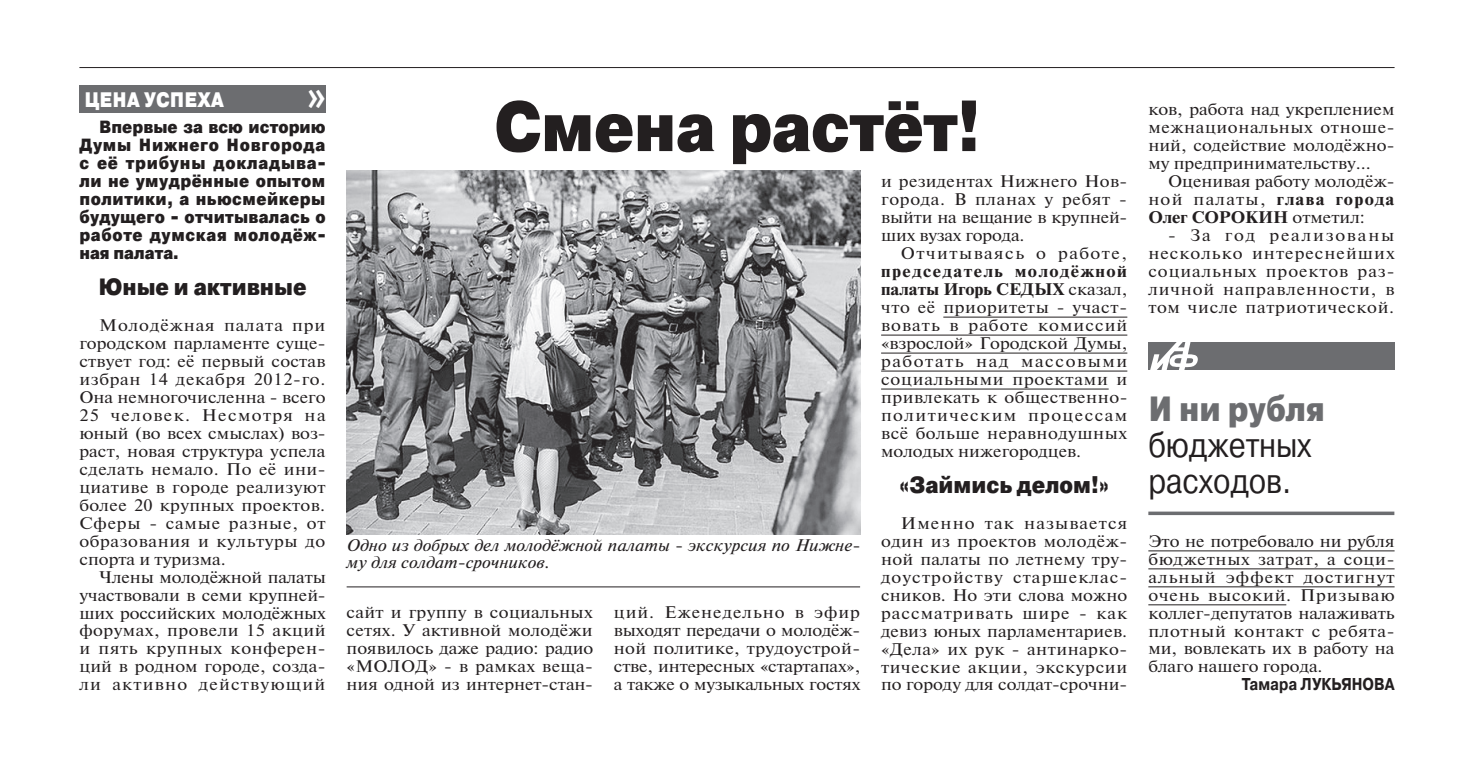
<style>
.page{position:relative;width:1474px;height:763px;background:#fff}
.page>*{position:absolute;margin:0;border:0;box-sizing:border-box;transform-origin:0 0}
.t1{font:900 70.52px "Pragmatica";letter-spacing:-.01em;color:#231f20;scale:.89 1}
.t2{font:700 36.75px "Officina Serif C";color:#fff;scale:.85 1}
.t3{font:35px/36.1px "Pragmatica";color:#231f20;scale:.85 1}
.t4{font:900 35px "Pragmatica";color:#6c6d70;scale:.85 1}
.t5{font:900 23.45px "Pragmatica";color:#231f20;scale:.89 1}
.t6{font:900 21px "Pragmatica";letter-spacing:.01em;color:#fff;scale:.85 1}
.t7{font:900 17.68px/18px "Pragmatica";letter-spacing:.015em;color:#231f20;text-align:justify;scale:.89 1}
.t8{font:700 17.15px "Pragmatica";color:#231f20;scale:.85 1}
.t9{font:16.8px/18px "Newton";letter-spacing:.005em;color:#231f20;text-align:justify;scale:1.09 1}
.t10{font:italic 16.8px/17.5px "Newton";color:#231f20;scale:1.09 1}
.t11{font:16.8px "Newton";letter-spacing:.08em;color:#231f20;scale:1.09 1}
.s1{font-weight:700}
</style>
<div class="page">
<hr style="left:79px;top:67px;width:1315px;height:1px;background:#231f20">
<hr style="left:943px;top:317px;width:184px;height:1px;background:#231f20">
<hr style="left:881px;top:335px;width:246px;height:1px;background:#231f20">
<hr style="left:881px;top:353px;width:246px;height:1px;background:#231f20">
<hr style="left:881px;top:371px;width:246px;height:1px;background:#231f20">
<hr style="left:881px;top:389px;width:227px;height:1px;background:#231f20">
<hr style="left:1148px;top:550px;width:246px;height:1px;background:#231f20">
<hr style="left:1148px;top:568px;width:246px;height:1px;background:#231f20">
<hr style="left:1148px;top:586px;width:246px;height:1px;background:#231f20">
<hr style="left:1148px;top:604px;width:138px;height:1px;background:#231f20">
<div style="left:79px;top:86px;width:246px;height:27px;background:#6c6d70"></div>
<hr style="left:1148px;top:512px;width:246px;height:3px;background:#6c6d70">
<div style="left:1148px;top:342px;width:246px;height:27px;background:#6c6d70"></div>
<svg style="left:1149px;top:342px;width:48px;height:28px"></svg>
<img style="left:346px;top:170px;width:514px;height:364px">
<hr style="left:346px;top:586px;width:514px;height:1px;background:#231f20">
<p class="t6" style="left:84px;top:86px;width:165px">ЦЕНА УСПЕХА</p>
<h2 class="t2" style="left:307px;top:75px;width:23px">»</h2>
<p class="t7" style="left:79px;top:118px;width:278px;text-indent:20px">Впервые за всю историю Думы Нижнего Новгорода с её трибуны докладыва&shy;ли не умудрённые опытом политики, а ньюсмейкеры будущего - отчитывалась о работе думская молодёж&shy;ная палата.</p>
<h3 class="t5" style="left:98px;top:272px;width:235px">Юные и активные</h3>
<p class="t9" style="left:79px;top:316px;width:227px;text-indent:20px">Молодёжная палата при городском парламенте суще&shy;ствует год: её первый состав избран 14 декабря 2012-го.<br>Она немногочисленна - всего 25 человек. Несмотря на юный (во всех смыслах) воз&shy;раст, новая структура успела сделать немало. По её ини&shy;циативе в городе реализуют более 20 крупных проектов.<br>Сферы - самые разные, от образования и культуры до спорта и туризма.</p>
<p class="t9" style="left:79px;top:567px;width:228px;text-indent:20px">Члены молодёжной палаты участвовали в семи крупней&shy;ших российских молодёжных форумах, провели 15 акций и пять крупных конферен&shy;ций в родном городе, созда&shy;ли активно действующий</p>
<h1 class="t1" style="left:494px;top:82px;width:548px">Смена растёт!</h1>
<p class="t10" style="left:346px;top:536px;width:472px">Одно из добрых дел молодёжной палаты - экскурсия по Нижне&shy;му для солдат-срочников.</p>
<p class="t9" style="left:346px;top:603px;width:228px">сайт и группу в социальных сетях. У активной молодёжи появилось даже радио: радио «МОЛОД» - в рамках веща&shy;ния одной из интернет-стан-</p>
<p class="t9" style="left:614px;top:603px;width:228px">ций. Еженедельно в эфир выходят передачи о молодёж&shy;ной политике, трудоустрой&shy;стве, интересных «стартапах», а также о музыкальных гостях</p>
<p class="t9" style="left:881px;top:172px;width:227px">и резидентах Нижнего Нов&shy;города. В планах у ребят - выйти на вещание в крупней&shy;ших вузах города.</p>
<p class="t11" style="left:901px;top:241px;width:209px">Отчитываясь о работе,</p>
<p class="t9" style="left:881px;top:262px;width:227px"><span class="s1">председатель молодёжной палаты Игорь СЕДЫХ</span> сказал, что её приоритеты - участ&shy;вовать в работе комиссий «взрослой» Городской Думы, работать над массовыми социальными проектами и привлекать к общественно&shy;политическим процессам всё больше неравнодушных молодых нижегородцев.</p>
<h3 class="t5" style="left:899px;top:470px;width:236px">«Займись делом!»</h3>
<p class="t9" style="left:881px;top:513px;width:227px;text-indent:20px">Именно так называется один из проектов молодёж&shy;ной палаты по летнему тру&shy;доустройству старшеклас&shy;сников. Но эти слова можно рассматривать шире - как девиз юных парламентариев. «Дела» их рук - антинарко&shy;тические акции, экскурсии по городу для солдат-срочни-</p>
<p class="t9" style="left:1148px;top:100px;width:227px">ков, работа над укреплением межнациональных отноше&shy;ний, содействие молодёжно&shy;му предпринимательству...</p>
<p class="t9" style="left:1148px;top:172px;width:227px;text-indent:20px">Оценивая работу молодёж&shy;ной палаты, <span class="s1">глава города Олег СОРОКИН</span> отметил:</p>
<p class="t9" style="left:1148px;top:226px;width:227px;text-indent:20px">- За год реализованы несколько интереснейших социальных проектов раз&shy;личной направленности, в том числе патриотической.</p>
<h3 class="t4" style="left:1148px;top:386px;width:209px">И ни рубля</h3>
<h3 class="t3" style="left:1148px;top:428px;width:194px">бюджетных расходов.</h3>
<p class="t9" style="left:1148px;top:531px;width:227px">Это не потребовало ни рубля бюджетных затрат, а соци&shy;альный эффект достигнут очень высокий. Призываю коллег-депутатов налаживать плотный контакт с ребята&shy;ми, вовлекать их в работу на благо нашего города.</p>
<p class="t8" style="left:1241px;top:673px;width:181px">Тамара ЛУКЬЯНОВА</p>
</div>
